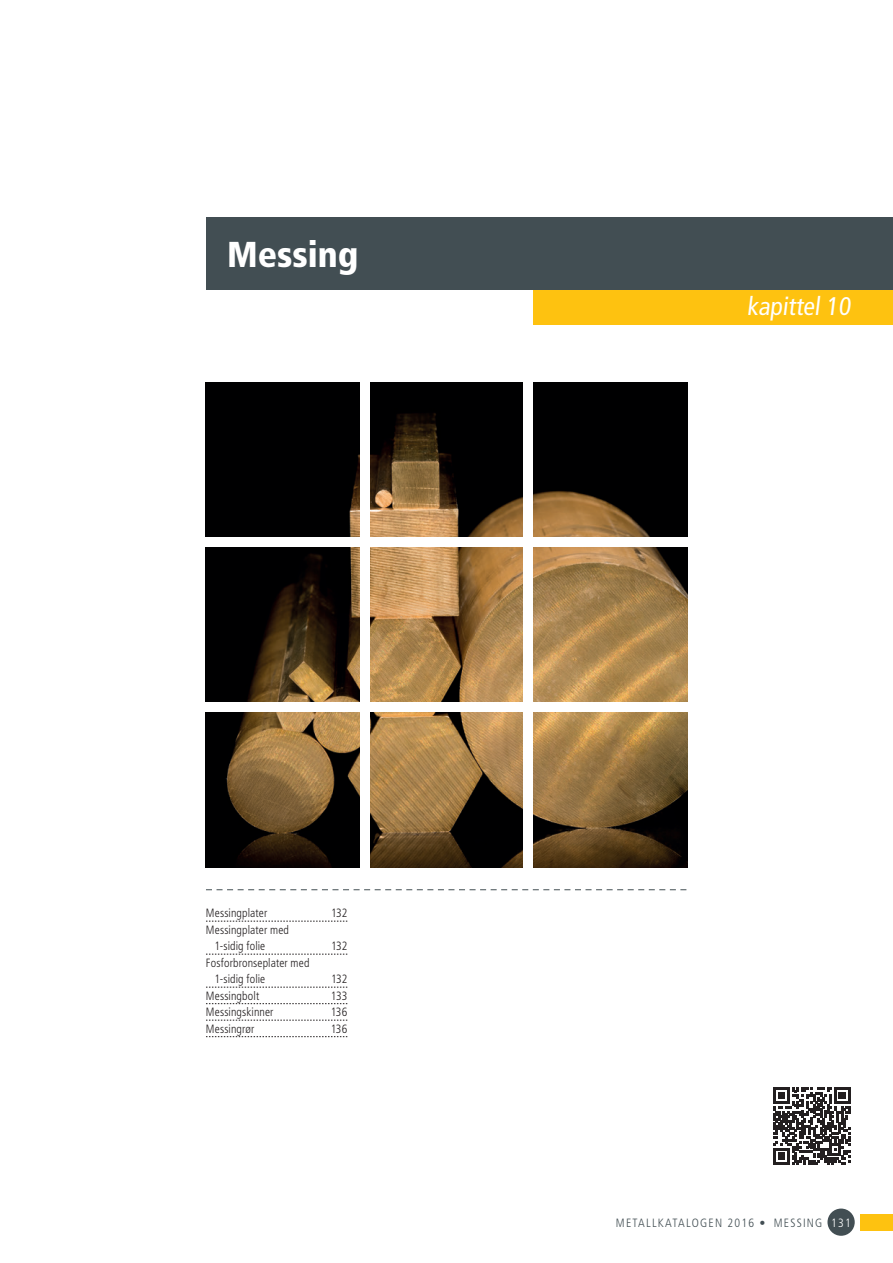
<style>
.page{position:relative;width:893px;height:1263px;background:#fff}
.page>*{position:absolute;margin:0;border:0;box-sizing:border-box;transform-origin:0 0}
.t1{font:900 condensed 36px "Frutiger LT Std";color:#fff}
.t2{font:condensed 25.5px "Frutiger LT Std";color:#fff}
.t3{font:300 condensed 12px/16.5px "Frutiger LT Std";letter-spacing:.01em;color:#231f20}
.t4{font:300 condensed 12px "Frutiger LT Std";letter-spacing:.1em;color:#424e53}
.t5{font:300 condensed 12px "Frutiger LT Std";color:#fff}
.s1{font-weight:400}
</style>
<div class="page">
<div style="left:827px;top:1208px;width:28px;height:28px;background:#424e53;border-radius:50%"></div>
<div style="left:860px;top:1214px;width:33px;height:16px;background:#fec210"></div>
<div style="left:533px;top:290px;width:360px;height:34px;background:#fec210"></div>
<svg style="left:206px;top:889px;width:480px;height:1px"></svg>
<div style="left:206px;top:217px;width:687px;height:73px;background:#424e53"></div>
<svg style="left:206px;top:921px;width:141px;height:1px"></svg>
<svg style="left:206px;top:954px;width:141px;height:1px"></svg>
<svg style="left:206px;top:987px;width:141px;height:1px"></svg>
<svg style="left:206px;top:1003px;width:141px;height:1px"></svg>
<svg style="left:206px;top:1020px;width:141px;height:1px"></svg>
<svg style="left:206px;top:1036px;width:141px;height:1px"></svg>
<svg style="left:773px;top:1087px;width:77px;height:77px"></svg>
<img style="left:206px;top:382px;width:481px;height:486px">
<div style="left:360px;top:373px;width:9px;height:504px;background:#fff"></div>
<div style="left:524px;top:373px;width:9px;height:504px;background:#fff"></div>
<div style="left:197px;top:703px;width:499px;height:9px;background:#fff"></div>
<div style="left:197px;top:538px;width:499px;height:9px;background:#fff"></div>
<h1 class="t1" style="left:227px;top:233px;width:133px">Messing</h1>
<p class="t3" style="left:206px;top:905px;width:63px">Messingplater</p>
<p class="t3" style="left:331px;top:905px;width:18px">132</p>
<p class="t3" style="left:214px;top:921px;width:76px;text-indent:-9px">Messingplater med<br>1-sidig folie</p>
<p class="t3" style="left:331px;top:938px;width:18px">132</p>
<p class="t3" style="left:214px;top:954px;width:97px;text-indent:-9px">Fosforbronseplater med<br>1-sidig folie</p>
<p class="t3" style="left:331px;top:971px;width:18px">132</p>
<p class="t3" style="left:206px;top:987px;width:55px">Messingbolt</p>
<p class="t3" style="left:331px;top:987px;width:18px">133</p>
<p class="t3" style="left:206px;top:1004px;width:69px">Messingskinner</p>
<p class="t3" style="left:331px;top:1004px;width:18px">136</p>
<p class="t3" style="left:206px;top:1020px;width:50px">Messingrør</p>
<p class="t3" style="left:331px;top:1020px;width:18px">136</p>
<h2 class="t2" style="left:747px;top:291px;width:109px">kapittel 10</h2>
<p class="t4" style="left:616px;top:1216px;width:199px">METALLKATALOGEN 2016 <span class="s1">•</span> Messing</p>
<p class="t5" style="left:831px;top:1216px;width:21px">131</p>
</div>
